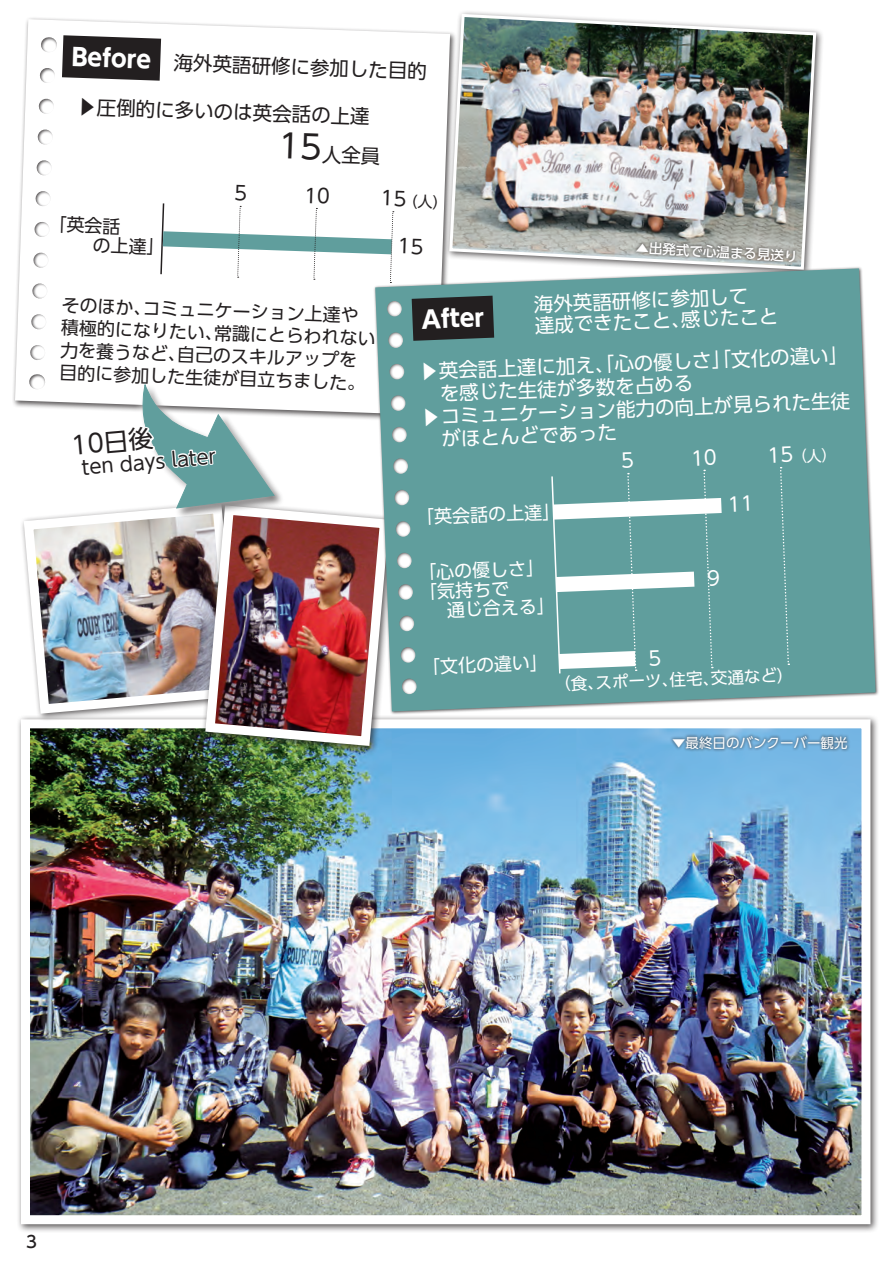
<style>
.page{position:relative;width:893px;height:1263px;background:#fff}
.page>*{position:absolute;margin:0;border:0;box-sizing:border-box;transform-origin:0 0}
.t1{font:24.75px "UD Shin Go Pro";color:#231f20}
.本文{font:700 24px "UD Shin Go Pro";color:#fff}
.t2{font:19.5px "UD Shin Go Pro";color:#fff}
.t3{font:19.5px "UD Shin Go Pro";color:#231f20}
.t4{font:18px "UD Shin Go Pro";color:#231f20}
.t5{font:18px "UD Shin Go Pro";color:#fff}
.t6{font:16.5px "UD Shin Go Pro";color:#fff}
.t7{font:500 16.5px "UD Shin Go Pro";color:#231f20}
.t8{font:13.5px "UD Shin Go Pro";color:#fff}
.t9{font:500 13.5px "UD Shin Go Pro";color:#fff}
.s1{font-weight:400}
</style>
<div class="page">
<svg style="left:15px;top:20px;width:14px;height:387px"></svg>
<div style="left:445px;top:10px;width:380px;height:268px;background:#231f20;opacity:.75"></div>
<img style="left:494px;top:12px;width:324px;height:254px">
<div style="left:17px;top:715px;width:862px;height:518px;background:#231f20;opacity:.75"></div>
<img style="left:31px;top:729px;width:829px;height:485px">
<div style="left:21px;top:719px;width:849px;height:505px;border:9px solid #fff"></div>
<img style="left:19px;top:509px;width:181px;height:209px">
<img style="left:200px;top:508px;width:194px;height:243px">
<div style="left:133px;top:376px;width:150px;height:141px;background:#fff;opacity:.75"></div>
<svg style="left:632px;top:238px;width:167px;height:28px;background:#a6a8a4"></svg>
<div style="left:669px;top:733px;width:182px;height:20px;background:#231f20;opacity:.5"></div>
<div style="left:373px;top:266px;width:507px;height:449px;background:#231f20;opacity:.75"></div>
<svg style="left:375px;top:268px;width:501px;height:443px;background:#6da5a4"></svg>
<svg style="left:29px;top:10px;width:465px;height:498px"></svg>
<svg style="left:802px;top:448px;width:24px;height:15px"></svg>
<div style="left:770px;top:446px;width:22px;height:219px;background:#609e9d"></div>
<svg style="left:730px;top:495px;width:19px;height:17px"></svg>
<svg style="left:550px;top:449px;width:172px;height:242px;background:#77acab"></svg>
<p class="本文" style="left:72px;top:37px;width:81px;rotate:2deg">Before</p>
<p class="t3" style="left:78px;top:91px;width:294px;rotate:2deg">▶圧倒的に多いのは英会話の上達</p>
<p class="t3" style="left:174px;top:47px;width:255px;rotate:2deg">海外英語研修に参加した目的</p>
<p class="t4" style="left:49px;top:209px;width:74px;rotate:2deg">「英会話</p>
<p class="t4" style="left:57px;top:229px;width:110px;rotate:2deg">　　の上達「</p>
<p class="t9" style="left:636px;top:237px;width:164px;rotate:3deg"><span class="s1">▲</span>出発式で心温まる見送り</p>
<p class="t4" style="left:62px;top:290px;width:92px;rotate:2deg">そのほか、</p>
<p class="t4" style="left:143px;top:293px;width:218px;rotate:2deg">コミュニケーション上達や</p>
<p class="t4" style="left:62px;top:313px;width:164px;rotate:2deg">積極的になりたい、</p>
<p class="t4" style="left:178px;top:339px;width:182px;rotate:2deg">自己のスキルアップを</p>
<p class="t4" style="left:214px;top:318px;width:164px;rotate:2deg">常識にとらわれない</p>
<p class="t4" style="left:61px;top:335px;width:128px;rotate:2deg">力を養うなど、</p>
<p class="t4" style="left:60px;top:358px;width:308px;rotate:2deg">目的に参加した生徒が目立ちました。</p>
<p class="t1" style="left:69px;top:425px;width:84px;rotate:-5deg">10日後</p>
<p class="t3" style="left:81px;top:452px;width:136px;rotate:-5deg">ten days later</p>
<p class="t2" style="left:533px;top:288px;width:216px;rotate:-2deg">海外英語研修に参加して</p>
<p class="本文" style="left:421px;top:300px;width:64px;rotate:-2deg">After</p>
<p class="t2" style="left:680px;top:304px;width:99px;rotate:-2deg">感じたこと</p>
<p class="t2" style="left:534px;top:309px;width:157px;rotate:-2deg">達成できたこと、</p>
<p class="t2" style="left:419px;top:355px;width:430px;rotate:-2deg">▶英会話上達に加え、「心の優しさ」「文化の違い「</p>
<p class="t2" style="left:420px;top:378px;width:274px;rotate:-2deg">　を感じた生徒が多数を占める</p>
<p class="t2" style="left:421px;top:401px;width:430px;rotate:-2deg">▶コミュニケーション能力の向上が見られた生徒</p>
<p class="t2" style="left:422px;top:424px;width:196px;rotate:-2deg">　がほとんどであった</p>
<p class="t5" style="left:416px;top:502px;width:145px;rotate:-2deg">「英会話の上達「</p>
<p class="t5" style="left:418px;top:558px;width:127px;rotate:-2deg">「心の優しさ「</p>
<p class="t5" style="left:419px;top:577px;width:91px;rotate:-2deg">「気持ちで</p>
<p class="t5" style="left:428px;top:596px;width:127px;rotate:-2deg">　通じ合える「</p>
<p class="t5" style="left:422px;top:652px;width:127px;rotate:-2deg">「文化の違い「</p>
<p class="t6" style="left:595px;top:669px;width:84px;rotate:-2deg">スポーツ、</p>
<p class="t6" style="left:710px;top:664px;width:74px;rotate:-2deg">交通など(</p>
<p class="t8" style="left:672px;top:732px;width:177px">▼最終日のバンクーバー観光</p>
<p class="t7" style="left:26px;top:1229px;width:12px">3</p>
</div>
